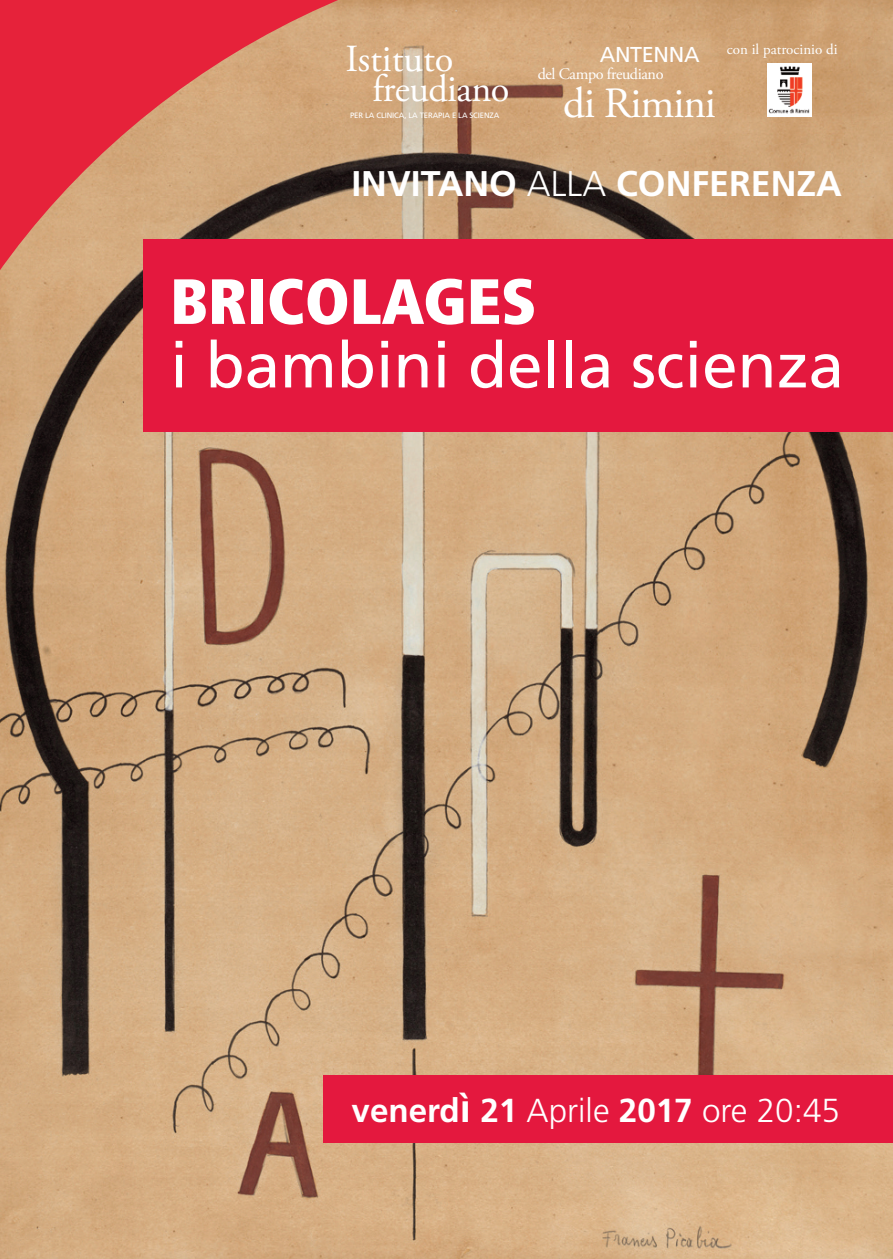
<style>
.page{position:relative;width:893px;height:1259px;background:#fff}
.page>*{position:absolute;margin:0;border:0;box-sizing:border-box;transform-origin:0 0}
.t1{font:63.9px "Frutiger LT Std";color:#fff}
.t2{font:900 condensed 63.9px "Frutiger LT Std";color:#fff}
.t3{font:43.2px "Adobe Garamond Pro";letter-spacing:-.025em;color:#fff}
.t4{font:38.4px/29.7px "Adobe Garamond Pro";letter-spacing:-.015em;color:#fff}
.t5{font:700 35.7px "Frutiger LT Std";color:#fff}
.t6{font:300 33.3px "Frutiger LT Std";color:#fff}
.t7{font:21.6px "Frutiger LT Std";letter-spacing:-.015em;color:#fff}
.t8{font:16.2px "Adobe Garamond Pro";letter-spacing:-.025em;color:#fff}
.t9{font:15px "Adobe Garamond Pro";color:#fff}
.t10{font:7.8px "Frutiger LT Std";letter-spacing:-.015em;color:#fff}
.s1{font-weight:300}
.s2{font-weight:700}
.s3{font-weight:700;font-size:40.2px}
</style>
<div class="page">
<img style="left:0;top:0;width:893px;height:1259px">
<svg style="left:0;top:0;width:353px;height:274px;background:#d16a5c"></svg>
<img style="left:767px;top:64px;width:44px;height:52px">
<div style="left:144px;top:239px;width:749px;height:192px;background:#e4183e"></div>
<div style="left:323px;top:1075px;width:570px;height:67px;background:#e4183e"></div>
<h3 class="t4" style="left:372px;top:48px;width:139px;text-indent:-27px">Istituto freudiano</h3>
<p class="t10" style="left:350px;top:112px;width:151px">PER LA CLINICA, LA TERAPIA E LA SCIENZA</p>
<h3 class="t7" style="left:600px;top:45px;width:101px">ANTENNA</h3>
<h3 class="t8" style="left:538px;top:67px;width:127px">del Campo freudiano</h3>
<h2 class="t3" style="left:563px;top:86px;width:154px">di Rimini</h2>
<h3 class="t9" style="left:727px;top:44px;width:112px">con il patrocinio di</h3>
<h3 class="t5" style="left:351px;top:169px;width:492px">INVITANO <span class="s1">ALLA</span> CONFERENZA</h3>
<h1 class="t2" style="left:170px;top:276px;width:368px">BRICOLAGES</h1>
<h1 class="t1" style="left:170px;top:339px;width:675px">i bambini della scienza</h1>
<h3 class="t6" style="left:352px;top:1096px;width:490px"><span class="s2">venerd</span><span class="s3">ì</span> <span class="s2">21</span> Aprile <span class="s2">2017</span> ore 20:45</h3>
</div>
